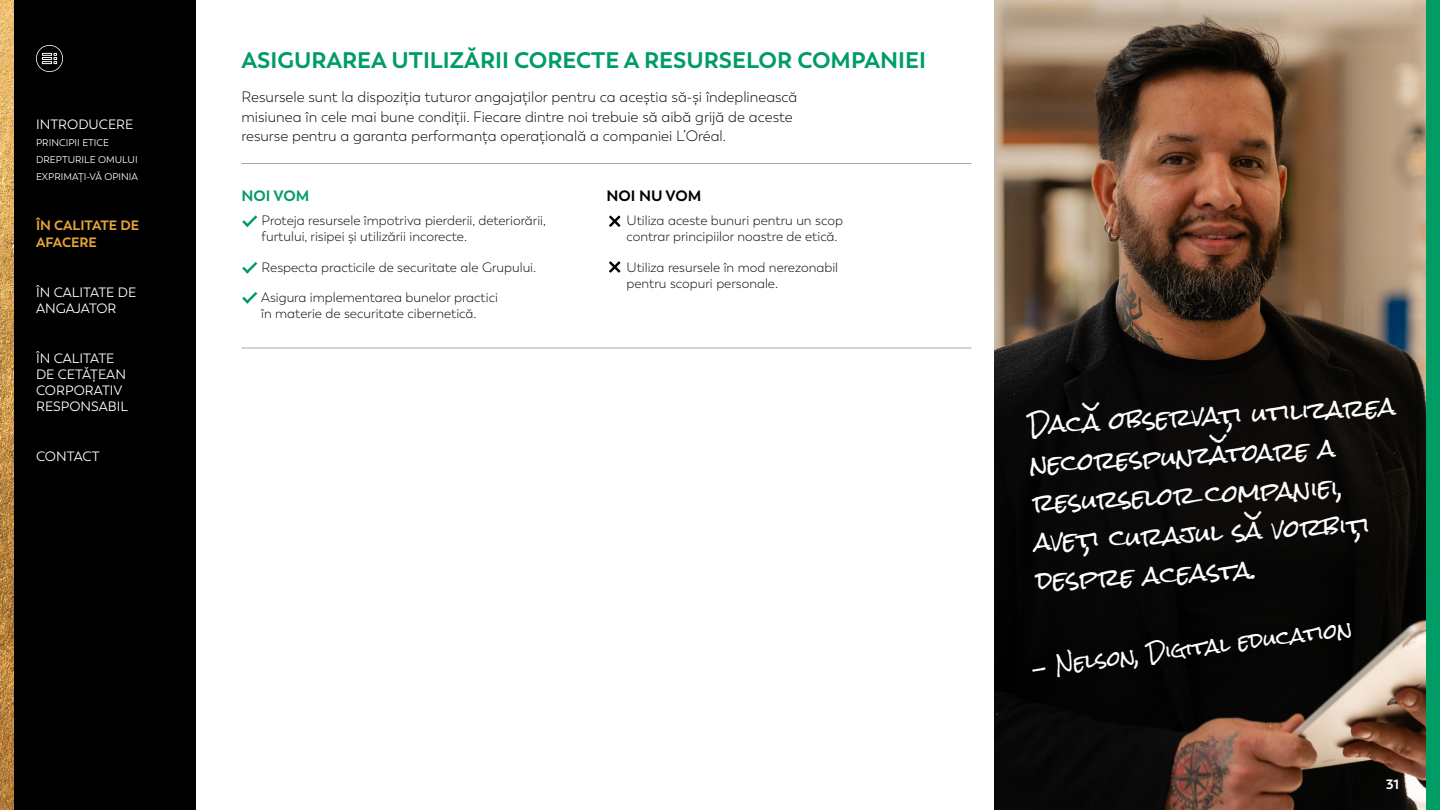
<style>
.page{position:relative;width:1440px;height:810px;background:#fff}
.page>*{position:absolute;margin:0;border:0;box-sizing:border-box;transform-origin:0 0}
.t1{font:23.25px/39px "Rock Salt";color:#fff}
.t2{font:700 22.5px "Trenda";color:#009c65}
.t3{font:19.95px "Rock Salt";color:#fff}
.t4{font:300 15px/19.5px "Trenda";color:#000}
.t5{font:700 15px "Trenda";color:#000}
.t6{font:700 15px "Trenda";color:#009c65}
.t7{font:300 13.5px/16.5px "Trenda";color:#000}
.t8{font:13.5px/16.2px "Trenda";color:#fff}
.t9{font:700 13.5px/16.2px "Trenda";color:#e3a535}
.t10{font:700 13.5px "Trenda";color:#fff}
.t11{font:9.75px/17.2px "Trenda";color:#fff}
</style>
<div class="page">
<svg style="left:994px;top:0;width:432px;height:810px;background:#4e3d31"></svg>
<div style="left:14px;top:0;width:182px;height:810px;background:#000"></div>
<img style="left:0;top:0;width:14px;height:810px">
<hr style="left:242px;top:163px;width:365px;height:1px;background:#a6a8a8">
<hr style="left:607px;top:163px;width:365px;height:1px;background:#a6a8a8">
<hr style="left:242px;top:348px;width:365px;height:1px;background:#a6a8a8">
<hr style="left:607px;top:348px;width:365px;height:1px;background:#a6a8a8">
<svg style="left:242px;top:215px;width:15px;height:12px"></svg>
<svg style="left:242px;top:262px;width:15px;height:12px"></svg>
<svg style="left:242px;top:292px;width:15px;height:12px"></svg>
<svg style="left:609px;top:215px;width:12px;height:12px"></svg>
<svg style="left:609px;top:261px;width:12px;height:12px"></svg>
<div style="left:1426px;top:0;width:14px;height:810px;background:#009c65"></div>
<div style="left:1022px;top:612px;width:340px;height:76px;background:#000"></div>
<svg style="left:36px;top:45px;width:27px;height:27px"></svg>
<p class="t8" style="left:36px;top:116px;width:99px">INTRODUCERE</p>
<p class="t11" style="left:36px;top:134px;width:104px">PRINCIPII ETICE<br>DREPTURILE OMULUI<br>EXPRIMAȚI-VĂ OPINIA</p>
<p class="t9" style="left:36px;top:218px;width:105px">ÎN CALITATE DE<br>AFACERE</p>
<p class="t8" style="left:36px;top:284px;width:102px">ÎN CALITATE DE<br>ANGAJATOR</p>
<p class="t8" style="left:36px;top:350px;width:94px">ÎN CALITATE<br>DE CETĂȚEAN<br>CORPORATIV<br>RESPONSABIL</p>
<p class="t8" style="left:36px;top:449px;width:65px">CONTACT</p>
<h2 class="t2" style="left:242px;top:46px;width:686px">ASIGURAREA UTILIZĂRII CORECTE A RESURSELOR COMPANIEI</h2>
<p class="t4" style="left:242px;top:87px;width:557px">Resursele sunt la dispoziția tuturor angajaților pentru ca aceștia să-și îndeplinească misiunea în cele mai bune condiții. Fiecare dintre noi trebuie să aibă grijă de aceste resurse pentru a garanta performanța operațională a companiei L’Oréal.</p>
<p class="t6" style="left:242px;top:186px;width:69px">NOI VOM</p>
<p class="t7" style="left:261px;top:212px;width:286px">Proteja resursele împotriva pierderii, deteriorării, furtului, risipei și utilizării incorecte.</p>
<p class="t7" style="left:261px;top:259px;width:276px">Respecta practicile de securitate ale Grupului.</p>
<p class="t7" style="left:261px;top:289px;width:238px">Asigura implementarea bunelor practici în materie de securitate cibernetică.</p>
<p class="t5" style="left:607px;top:186px;width:97px">NOI NU VOM</p>
<p class="t7" style="left:626px;top:212px;width:218px">Utiliza aceste bunuri pentru un scop contrar principiilor noastre de etică.</p>
<p class="t7" style="left:626px;top:259px;width:213px">Utiliza resursele în mod nerezonabil pentru scopuri personale.</p>
<h1 class="t1" style="left:1028px;top:407px;width:369px;rotate:-3deg">Daca observati utilizarea necorespunzatoare a resurselor companiei, aveti curajul sa vorbiti despre aceasta.</h1>
<h3 class="t3" style="left:1031px;top:657px;width:324px;rotate:-7deg">- Nelson, Digital education</h3>
<h1 class="t1" style="left:1082px;top:402px;width:19px">˘</h1>
<h1 class="t1" style="left:1230px;top:399px;width:6px">‚</h1>
<h1 class="t1" style="left:1210px;top:434px;width:19px">˘</h1>
<h1 class="t1" style="left:1244px;top:510px;width:19px">˘</h1>
<h1 class="t1" style="left:1358px;top:509px;width:6px">‚</h1>
<h1 class="t1" style="left:1087px;top:523px;width:6px">‚</h1>
<p class="t10" style="left:1386px;top:776px;width:15px">31</p>
</div>
